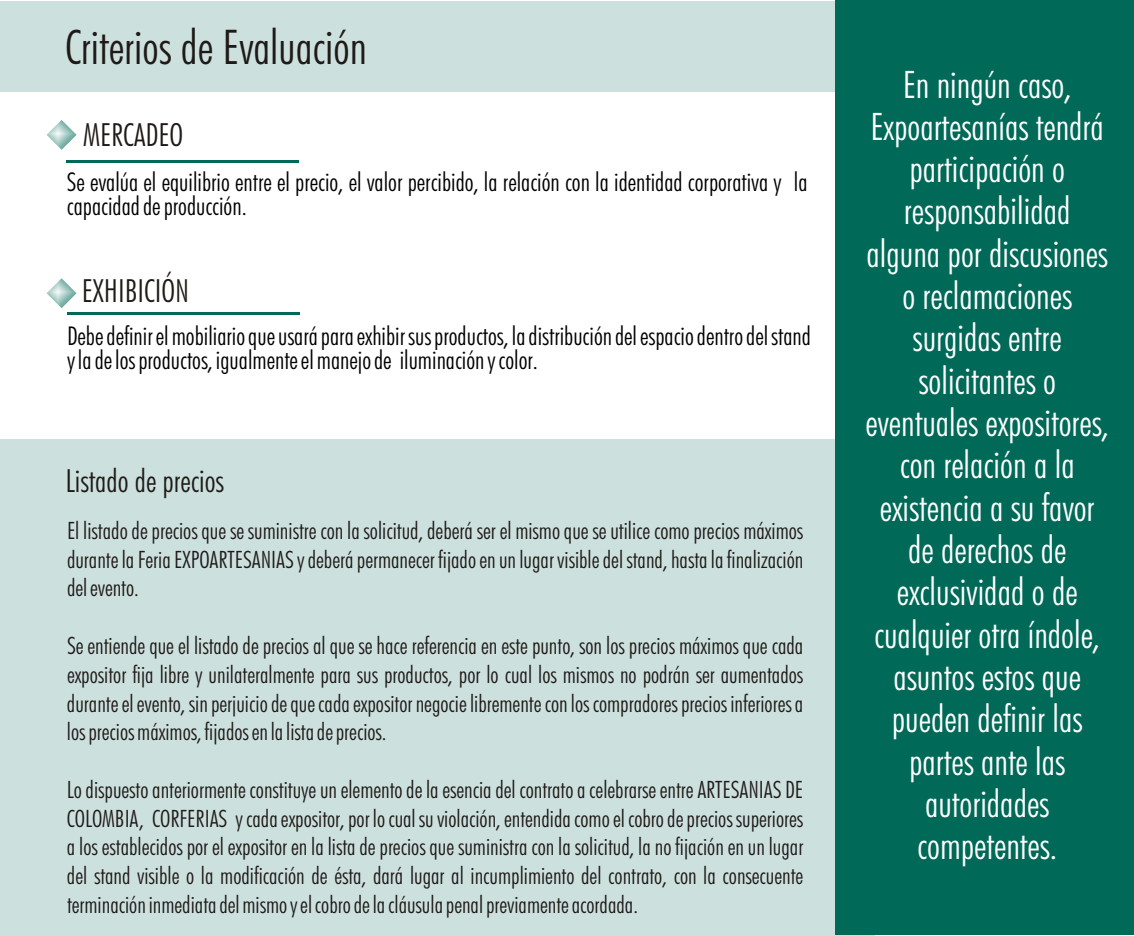
<style>
.page{position:relative;width:1134px;height:936px;background:#fff}
.page>*{position:absolute;margin:0;border:0;box-sizing:border-box;transform-origin:0 0}
.t1{font:48px "Futura Lt Cn BT";color:#1f1a17}
.t2{font:38px/42.4px "Futura Lt Cn BT";color:#fff;text-align:center}
.t3{font:32px "Futura Lt Cn BT";color:#1f1a17}
.t4{font:26px/24px "Futura Lt Cn BT";color:#000}
.t5{font:24px/28.8px "Futura Lt Cn BT";color:#1f1a17;text-align:justify}
</style>
<div class="page">
<div style="left:1px;top:440px;width:874px;height:496px;background:#cce0de"></div>
<div style="left:0;top:1px;width:1134px;height:91px;background:#cce0de"></div>
<div style="left:835px;top:0;width:299px;height:935px;background:#006957"></div>
<hr style="left:67px;top:312px;width:232px;height:2px;background:#006957">
<hr style="left:66px;top:160px;width:232px;height:2px;background:#006957">
<svg style="left:47px;top:120px;width:30px;height:30px"></svg>
<svg style="left:47px;top:278px;width:30px;height:30px"></svg>
<h1 class="t1" style="left:65px;top:27px;width:303px">Criterios de Evaluación</h1>
<h3 class="t3" style="left:83px;top:122px;width:102px">MERCADEO</h3>
<p class="t4" style="left:67px;top:172px;width:742px">Se evalúa el equilibrio entre el precio, el valor percibido, la relación con la identidad corporativa y la capacidad de producción.</p>
<h3 class="t3" style="left:82px;top:278px;width:109px">EXHIBICIÓN</h3>
<p class="t4" style="left:67px;top:326px;width:745px">Debe definir el mobiliario que usará para exhibir sus productos, la distribución del espacio dentro del stand y la de los productos, igualmente el manejo de iluminación y color.</p>
<h3 class="t3" style="left:66px;top:468px;width:160px">Listado de precios</h3>
<p class="t5" style="left:67px;top:518px;width:738px">El listado de precios que se suministre con la solicitud, deberá ser el mismo que se utilice como precios máximos durante la Feria EXPOARTESANIAS y deberá permanecer fijado en un lugar visible del stand, hasta la finalización del evento.</p>
<p class="t5" style="left:67px;top:633px;width:738px">Se entiende que el listado de precios al que se hace referencia en este punto, son los precios máximos que cada expositor fija libre y unilateralmente para sus productos, por lo cual los mismos no podrán ser aumentados durante el evento, sin perjuicio de que cada expositor negocie libremente con los compradores precios inferiores a los precios máximos, fijados en la lista de precios.</p>
<p class="t5" style="left:67px;top:777px;width:738px">Lo dispuesto anteriormente constituye un elemento de la esencia del contrato a celebrarse entre ARTESANIAS DE COLOMBIA, CORFERIAS y cada expositor, por lo cual su violación, entendida como el cobro de precios superiores a los establecidos por el expositor en la lista de precios que suministra con la solicitud, la no fijación en un lugar del stand visible o la modificación de ésta, dará lugar al incumplimiento del contrato, con la consecuente terminación inmediata del mismo y el cobro de la cláusula penal previamente acordada.</p>
<p class="t2" style="left:865px;top:66px;width:245px">En ningún caso,<br>Expoartesanías tendrá participación o responsabilidad alguna por discusiones o reclamaciones surgidas entre solicitantes o eventuales expositores, con relación a la existencia a su favor de derechos de exclusividad o de cualquier otra índole, asuntos estos que pueden definir las partes ante las autoridades competentes.</p>
</div>
